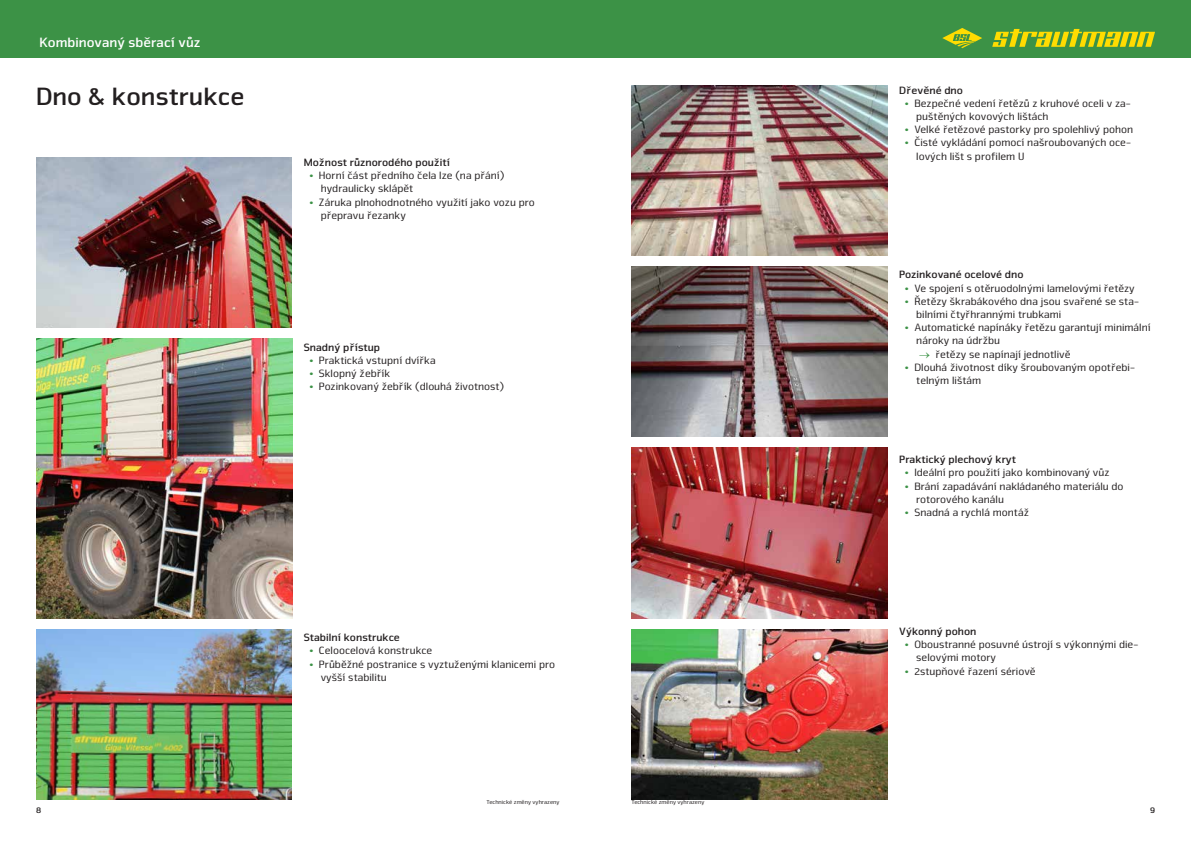
<style>
.page{position:relative;width:1191px;height:842px;background:#fff}
.page>*{position:absolute;margin:0;border:0;box-sizing:border-box;transform-origin:0 0}
.t1{font:700 26px "Nuri Pro";color:#231f20}
.t2{font:700 14px "Nuri Pro";color:#fff}
.t3{font:11px/13.2px "Nuri Pro";color:#231f20}
.t4{font:700 11px "Nuri Pro";color:#231f20}
.t5{font:700 9px "Nuri Pro";color:#231f20}
.t6{font:6px "Nuri Pro";color:#231f20}
.s1{font-weight:700;color:#3c9246}
.s2{color:#3c9246}
</style>
<div class="page">
<div style="left:0;top:0;width:1191px;height:57px;background:#3c9246"></div>
<svg style="left:992px;top:29px;width:163px;height:18px"></svg>
<svg style="left:942px;top:28px;width:40px;height:20px"></svg>
<img style="left:36px;top:157px;width:256px;height:170px">
<img style="left:36px;top:339px;width:256px;height:279px">
<img style="left:36px;top:629px;width:256px;height:170px">
<img style="left:631px;top:266px;width:256px;height:171px">
<img style="left:631px;top:629px;width:256px;height:170px">
<img style="left:631px;top:85px;width:256px;height:170px">
<img style="left:631px;top:448px;width:256px;height:170px">
<p class="t2" style="left:40px;top:34px;width:162px">Kombinovaný sběrací vůz</p>
<h1 class="t1" style="left:36px;top:81px;width:210px">Dno &amp; konstrukce</h1>
<p class="t4" style="left:304px;top:156px;width:148px">Možnost různorodého použití</p>
<p class="t3" style="left:321px;top:169px;width:185px;text-indent:-11px"><span class="s1">•</span> Horní část předního čela lze (na přání) hydraulicky sklápět</p>
<p class="t3" style="left:321px;top:195px;width:215px;text-indent:-11px"><span class="s1">•</span> Záruka plnohodnotného využití jako vozu pro přepravu řezanky</p>
<p class="t4" style="left:304px;top:341px;width:78px">Snadný přístup</p>
<p class="t3" style="left:309px;top:354px;width:128px"><span class="s1">•</span> Praktická vstupní dvířka</p>
<p class="t3" style="left:309px;top:367px;width:82px"><span class="s1">•</span> Sklopný žebřík</p>
<p class="t3" style="left:309px;top:380px;width:196px"><span class="s1">•</span> Pozinkovaný žebřík (dlouhá životnost)</p>
<p class="t4" style="left:304px;top:631px;width:98px">Stabilní konstrukce</p>
<p class="t3" style="left:309px;top:644px;width:124px"><span class="s1">•</span> Celoocelová konstrukce</p>
<p class="t3" style="left:321px;top:657px;width:236px;text-indent:-11px"><span class="s1">•</span> Průběžné postranice s vyztuženými klanicemi pro vyšší stabilitu</p>
<p class="t6" style="left:486px;top:799px;width:74px">Technické změny vyhrazeny</p>
<p class="t6" style="left:631px;top:799px;width:74px">Technické změny vyhrazeny</p>
<p class="t4" style="left:899px;top:83px;width:65px">Dřevěné dno</p>
<p class="t3" style="left:916px;top:97px;width:216px;text-indent:-11px"><span class="s1">•</span> Bezpečné vedení řetězů z kruhové oceli v za&shy;puštěných kovových lištách</p>
<p class="t3" style="left:905px;top:123px;width:230px"><span class="s1">•</span> Velké řetězové pastorky pro spolehlivý pohon</p>
<p class="t3" style="left:916px;top:136px;width:216px;text-indent:-11px"><span class="s1">•</span> Čisté vykládání pomocí našroubovaných oce&shy;lových lišt s profilem U</p>
<p class="t4" style="left:899px;top:268px;width:126px">Pozinkované ocelové dno</p>
<p class="t3" style="left:905px;top:282px;width:231px"><span class="s1">•</span> Ve spojení s otěruodolnými lamelovými řetězy</p>
<p class="t3" style="left:916px;top:295px;width:224px;text-indent:-11px"><span class="s1">•</span> Řetězy škrabákového dna jsou svařené se sta&shy;bilními čtyřhrannými trubkami</p>
<p class="t3" style="left:916px;top:321px;width:236px;text-indent:-11px"><span class="s1">•</span> Automatické napínáky řetězu garantují minimální nároky na údržbu</p>
<p class="t3" style="left:919px;top:348px;width:153px"><span class="s2">→</span> řetězy se napínají jednotlivě</p>
<p class="t3" style="left:916px;top:361px;width:220px;text-indent:-11px"><span class="s1">•</span> Dlouhá životnost díky šroubovaným opotřebi&shy;telným lištám</p>
<p class="t4" style="left:899px;top:453px;width:118px">Praktický plechový kryt</p>
<p class="t3" style="left:905px;top:466px;width:206px"><span class="s1">•</span> Ideální pro použití jako kombinovaný vůz</p>
<p class="t3" style="left:916px;top:480px;width:209px;text-indent:-11px"><span class="s1">•</span> Brání zapadávání nakládaného materiálu do rotorového kanálu</p>
<p class="t3" style="left:905px;top:506px;width:126px"><span class="s1">•</span> Snadná a rychlá montáž</p>
<p class="t4" style="left:899px;top:625px;width:79px">Výkonný pohon</p>
<p class="t3" style="left:916px;top:638px;width:223px;text-indent:-11px"><span class="s1">•</span> Oboustranné posuvné ústrojí s výkonnými die&shy;selovými motory</p>
<p class="t3" style="left:905px;top:664px;width:132px"><span class="s1">•</span> 2stupňové řazení sériově</p>
<p class="t5" style="left:36px;top:805px;width:7px">8</p>
<p class="t5" style="left:1150px;top:805px;width:6px">9</p>
</div>
